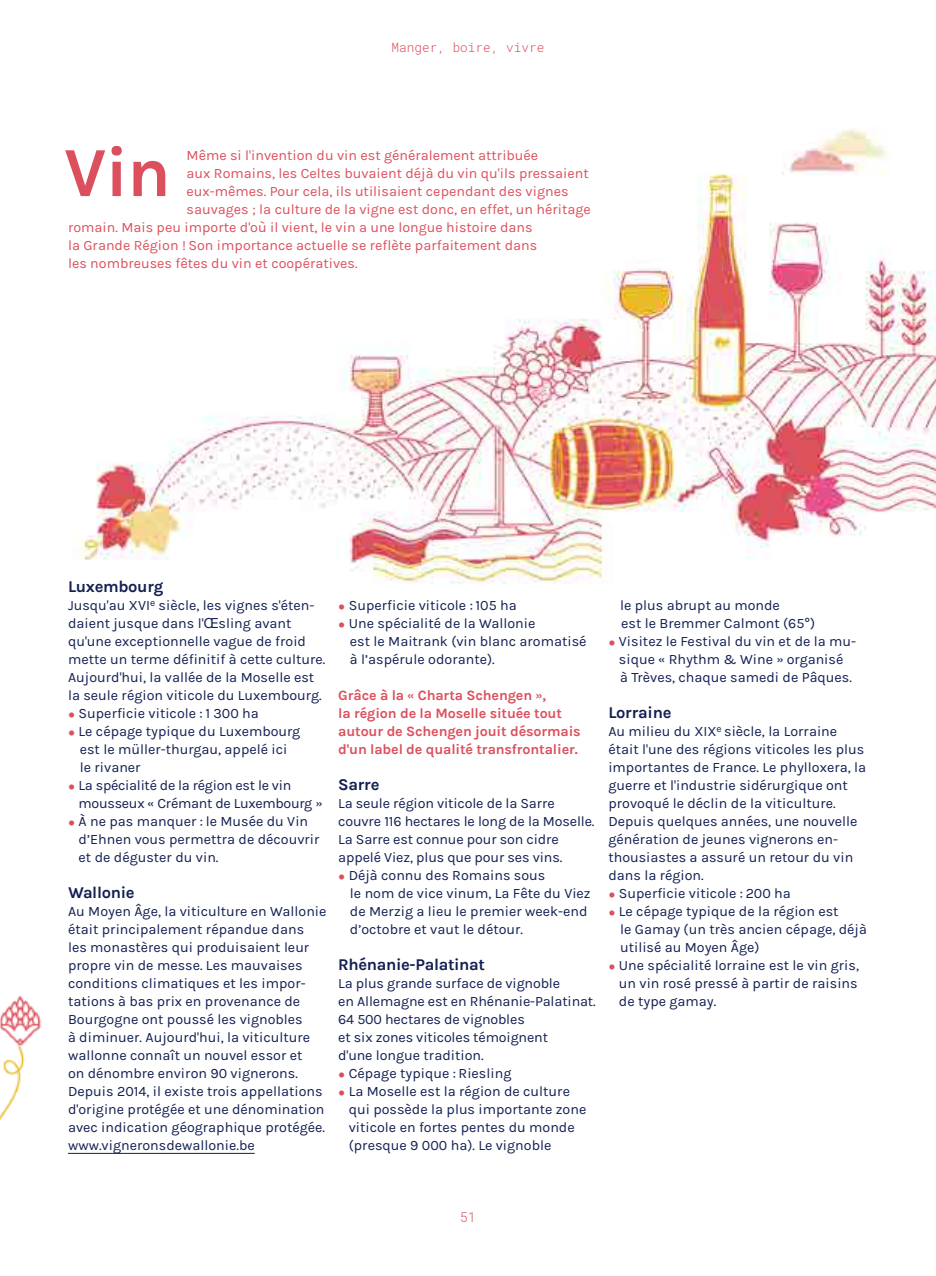
<style>
.page{position:relative;width:936px;height:1276px;background:#fff}
.page>*{position:absolute;margin:0;border:0;box-sizing:border-box;transform-origin:0 0}
.t1{font:700 70.5px "Karla";color:#dc505d}
.t2{font:700 16.5px "Karla";letter-spacing:-.02em;color:#121f52}
.t3{font:14.25px/18px "Karla";color:#121f52}
.t4{font:14.25px "Karla";color:#dc505d}
.t5{font:700 14.25px/18px "Karla";letter-spacing:-.01em;color:#dc505d}
.t6{font:14.25px/18px "Karla";letter-spacing:-.02em;color:#121f52}
.t7{font:300 13.5px "Roboto Mono";color:#dc505d}
.t8{font:300 12.75px "Roboto Mono";color:#dc505d}
.s1{font-family:"Helvetica Neue";font-size:13.8px}
.s2{font-family:"Avenir";color:#dc505d}
.s3{font-family:"Helvetica Neue"}
.s4{font-family:"Helvetica Neue";font-weight:500}
.s5{font-family:"Avenir";font-weight:500}
</style>
<div class="page">
<img style="left:74px;top:129px;width:861px;height:455px">
<img style="left:0;top:995px;width:42px;height:88px">
<svg style="left:0;top:1083px;width:97px;height:70px"></svg>
<hr style="left:68px;top:1153px;width:187px;height:1px;background:#121f52">
<p class="t8" style="left:391px;top:39px;width:155px">Manger, boire, vivre</p>
<h1 class="t1" style="left:64px;top:132px;width:109px">Vin</h1>
<p class="t4" style="left:187px;top:147px;width:353px">Même si l'invention du vin est généralement attribuée</p>
<p class="t4" style="left:187px;top:165px;width:403px">aux Romains, les Celtes buvaient déjà du vin qu'ils pressaient</p>
<p class="t4" style="left:187px;top:183px;width:383px">eux-mêmes. Pour cela, ils utilisaient cependant des vignes</p>
<p class="t4" style="left:187px;top:201px;width:406px">sauvages ; la culture de la vigne est donc, en effet, un héritage</p>
<p class="t4" style="left:68px;top:219px;width:466px">romain. Mais peu importe d'où il vient, le vin a une longue histoire dans</p>
<p class="t4" style="left:68px;top:237px;width:470px">la Grande Région ! Son importance actuelle se reflète parfaitement dans</p>
<p class="t4" style="left:68px;top:255px;width:291px">les nombreuses fêtes du vin et coopératives.</p>
<p class="t2" style="left:68px;top:577px;width:97px">Luxembourg</p>
<p class="t3" style="left:68px;top:597px;width:259px">Jusqu'au XVI<sup>e</sup> siècle, les vignes s'éten&shy;daient jusque dans l'<span class="s1">Œ</span>sling avant qu'une exceptionnelle vague de froid mette un terme définitif à cette culture.<br>Aujourd'hui, la vallée de la Moselle est la seule région viticole du Luxembourg.</p>
<p class="t3" style="left:68px;top:704px;width:192px"><span class="s2">•</span> Superficie viticole : 1 300 ha</p>
<p class="t3" style="left:80px;top:722px;width:222px;text-indent:-12px"><span class="s2">•</span> Le cépage typique du Luxembourg est le müller-thurgau, appelé ici le rivaner</p>
<p class="t6" style="left:79px;top:776px;width:245px;text-indent:-11px"><span class="s2">•</span> La spécialité de la région est le vin mousseux <span class="s3">«</span> Crémant de Luxembourg <span class="s3">»</span></p>
<p class="t3" style="left:79px;top:812px;width:242px;text-indent:-11px"><span class="s2">•</span> À ne pas manquer : le Musée du Vin d’Ehnen vous permettra de découvrir et de déguster du vin.</p>
<p class="t2" style="left:68px;top:883px;width:68px">Wallonie</p>
<p class="t3" style="left:68px;top:903px;width:260px">Au Moyen Âge, la viticulture en Wallonie était principalement répandue dans<br>les monastères qui produisaient leur propre vin de messe. Les mauvaises conditions climatiques et les impor&shy;tations à bas prix en provenance de Bourgogne ont poussé les vignobles<br>à diminuer. Aujourd'hui, la viticulture wallonne connaît un nouvel essor et<br>on dénombre environ 90 vignerons.<br>Depuis 2014, il existe trois appellations d'origine protégée et une dénomination avec indication géographique protégée. www.vigneronsdewallonie.be</p>
<p class="t3" style="left:338px;top:596px;width:180px"><span class="s2">•</span> Superficie viticole : 105 ha</p>
<p class="t3" style="left:350px;top:614px;width:238px;text-indent:-12px"><span class="s2">•</span> Une spécialité de la Wallonie<br>est le Maitrank (vin blanc aromatisé à l’aspérule odorante).</p>
<p class="t5" style="left:338px;top:686px;width:244px">Grâce à la <span class="s4">«</span> Charta Schengen <span class="s4">»</span>,<br>la région de la Moselle située tout autour de Schengen jouit désormais d'un label de qualité transfrontalier.</p>
<p class="t2" style="left:338px;top:775px;width:43px">Sarre</p>
<p class="t3" style="left:338px;top:795px;width:258px">La seule région viticole de la Sarre couvre 116 hectares le long de la Moselle.<br>La Sarre est connue pour son cidre appelé Viez, plus que pour ses vins.</p>
<p class="t3" style="left:350px;top:866px;width:242px;text-indent:-12px"><span class="s2">•</span> Déjà connu des Romains sous<br>le nom de vice vinum, La Fête du Viez de Merzig a lieu le premier week-end d’octobre et vaut le détour.</p>
<p class="t2" style="left:338px;top:955px;width:148px">Rhénanie-Palatinat</p>
<p class="t3" style="left:338px;top:975px;width:259px">La plus grande surface de vignoble<br>en Allemagne est en Rhénanie-Palatinat.<br>64 500 hectares de vignobles<br>et six zones viticoles témoignent<br>d'une longue tradition.</p>
<p class="t3" style="left:338px;top:1064px;width:175px"><span class="s2">•</span> Cépage typique : Riesling</p>
<p class="t3" style="left:349px;top:1082px;width:239px;text-indent:-11px"><span class="s2">•</span> La Moselle est la région de culture qui possède la plus importante zone viticole en fortes pentes du monde (presque 9 000 ha). Le vignoble</p>
<p class="t3" style="left:620px;top:596px;width:197px">le plus abrupt au monde<br>est le Bremmer Calmont (65<span class="s5">°</span>)</p>
<p class="t3" style="left:608px;top:632px;width:249px;text-align:center"><span class="s2">•</span> Visitez le Festival du vin et de la mu&shy;sique <span class="s3">«</span> Rhythm &amp; Wine <span class="s3">»</span> organisé<br>à Trèves, chaque samedi de Pâques.</p>
<p class="t2" style="left:608px;top:703px;width:64px">Lorraine</p>
<p class="t3" style="left:608px;top:723px;width:259px">Au milieu du XIX<sup>e</sup> siècle, la Lorraine était l'une des régions viticoles les plus importantes de France. Le phylloxera, la guerre et l'industrie sidérurgique ont provoqué le déclin de la viticulture.<br>Depuis quelques années, une nouvelle génération de jeunes vignerons en&shy;thousiastes a assuré un retour du vin dans la région.</p>
<p class="t3" style="left:608px;top:884px;width:184px"><span class="s2">•</span> Superficie viticole : 200 ha</p>
<p class="t3" style="left:620px;top:902px;width:248px;text-indent:-12px"><span class="s2">•</span> Le cépage typique de la région est<br>le Gamay (un très ancien cépage, déjà utilisé au Moyen Âge)</p>
<p class="t3" style="left:619px;top:956px;width:241px;text-align:justify;text-indent:-11px"><span class="s2">•</span> Une spécialité lorraine est le vin gris, un vin rosé pressé à partir de raisins de type gamay.</p>
<p class="t7" style="left:460px;top:1208px;width:18px">51</p>
</div>
